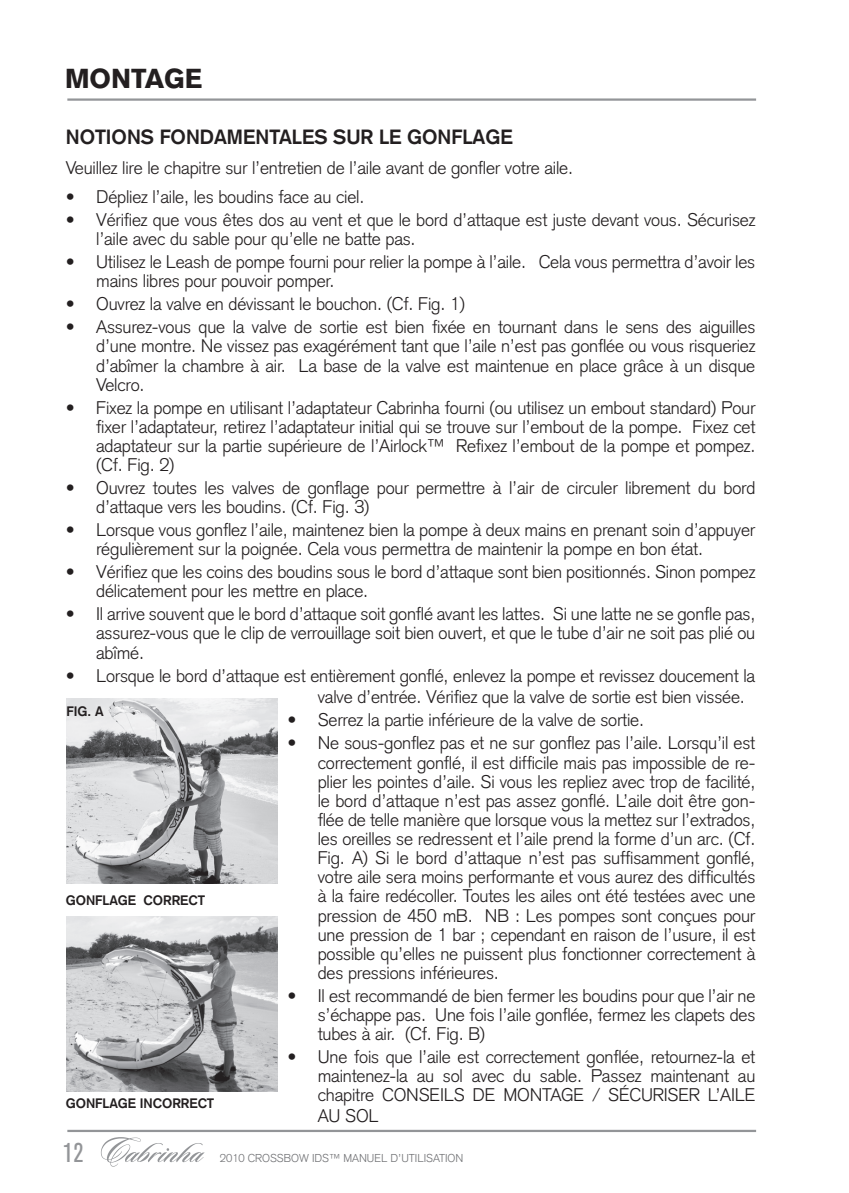
<style>
.page{position:relative;width:849px;height:1193px;background:#fff}
.page>*{position:absolute;margin:0;border:0;box-sizing:border-box;transform-origin:0 0}
.t1{font:900 27px "Akzidenz Grotesk";color:#231f20}
.t2{font:condensed 27px "Akzidenz Grotesk BE";color:#939598}
.t3{font:700 20.25px "Akzidenz Grotesk";color:#231f20}
.t4{font:300 18px/19.1px "Akzidenz Grotesk";letter-spacing:-.01em;color:#231f20;text-align:justify}
.t5{font:700 13.5px "Akzidenz Grotesk";color:#231f20}
.t6{font:300 11.25px "Akzidenz Grotesk";color:#717275}
</style>
<div class="page">
<hr style="left:67px;top:1130px;width:688px;height:2px;background:#939598">
<svg style="left:101px;top:1137px;width:103px;height:29px"></svg>
<hr style="left:67px;top:98px;width:688px;height:3px;background:#939598">
<img style="left:66px;top:698px;width:211px;height:185px">
<img style="left:66px;top:916px;width:211px;height:176px">
<h1 class="t1" style="left:65px;top:62px;width:138px">MONTAGE</h1>
<p class="t3" style="left:66px;top:124px;width:448px">NOTIONS FONDAMENTALES SUR LE GONFLAGE</p>
<p class="t4" style="left:66px;top:158px;width:508px">Veuillez lire le chapitre sur l’entretien de l’aile avant de gonfler votre aile.</p>
<p class="t4" style="left:66px;top:187px;width:300px">• Dépliez l’aile, les boudins face au ciel.</p>
<p class="t4" style="left:96px;top:210px;width:660px;text-indent:-30px">• Vérifiez que vous êtes dos au vent et que le bord d’attaque est juste devant vous. Sécurisez l’aile avec du sable pour qu’elle ne batte pas.</p>
<p class="t4" style="left:96px;top:253px;width:660px;text-indent:-30px">• Utilisez le Leash de pompe fourni pour relier la pompe à l’aile. Cela vous permettra d’avoir les mains libres pour pouvoir pomper.</p>
<p class="t4" style="left:66px;top:295px;width:401px">• O uvrez la valve en dévissant le bouchon. (Cf. Fig. 1)</p>
<p class="t4" style="left:96px;top:318px;width:660px;text-indent:-30px">• Assurez-vous que la valve de sortie est bien fixée en tournant dans le sens des aiguilles d’une montre. Ne vissez pas exagérément tant que l’aile n’est pas gonflée ou vous risqueriez d’abîmer la chambre à air. La base de la valve est maintenue en place grâce à un disque Velcro.</p>
<p class="t4" style="left:96px;top:398px;width:660px;text-indent:-30px">• Fixez la pompe en utilisant l’adaptateur Cabrinha fourni (ou utilisez un embout standard) Pour fixer l’adaptateur, retirez l’adaptateur initial qui se trouve sur l’embout de la pompe. Fixez cet adaptateur sur la partie supérieure de l’Airlock™ Refixez l’embout de la pompe et pompez. (Cf. Fig. 2)</p>
<p class="t4" style="left:96px;top:478px;width:660px;text-indent:-30px">• Ouvrez toutes les valves de gonflage pour permettre à l’air de circuler librement du bord d’attaque vers les boudins. (Cf. Fig. 3)</p>
<p class="t4" style="left:96px;top:520px;width:660px;text-indent:-30px">• Lorsque vous gonflez l’aile, maintenez bien la pompe à deux mains en prenant soin d’appuyer régulièrement sur la poignée. Cela vous permettra de maintenir la pompe en bon état.</p>
<p class="t4" style="left:96px;top:562px;width:660px;text-indent:-30px">• Vérifiez que les coins des boudins sous le bord d’attaque sont bien positionnés. Sinon pompez délicatement pour les mettre en place.</p>
<p class="t4" style="left:96px;top:604px;width:660px;text-indent:-30px">• Il arrive souvent que le bord d’attaque soit gonflé avant les lattes. Si une latte ne se gonfle pas, assurez-vous que le clip de verrouillage soit bien ouvert, et que le tube d’air ne soit pas plié ou abîmé.</p>
<p class="t4" style="left:66px;top:666px;width:690px">• Lorsque le bord d’attaque est entièrement gonflé, enlevez la pompe et revissez doucement la</p>
<p class="t5" style="left:66px;top:703px;width:39px">FiG. A</p>
<p class="t5" style="left:66px;top:892px;width:141px">GONFLAGE CORRECT</p>
<p class="t5" style="left:66px;top:1095px;width:150px">GONFLAGE INCORRECT</p>
<p class="t4" style="left:317px;top:688px;width:428px">valve d’entrée. Vérifiez que la valve de sortie est bien vissée.</p>
<p class="t4" style="left:287px;top:711px;width:358px">• Serrez la partie inférieure de la valve de sortie.</p>
<p class="t4" style="left:317px;top:734px;width:439px;text-indent:-30px">• Ne sous-gonflez pas et ne sur gonflez pas l’aile. Lorsqu’il est correctement gonflé, il est difficile mais pas impossible de re&shy;plier les pointes d’aile. Si vous les repliez avec trop de facilité, le bord d’attaque n’est pas assez gonflé. L’aile doit être gon&shy;flée de telle manière que lorsque vous la mettez sur l’extrados, les oreilles se redressent et l’aile prend la forme d’un arc. (Cf.<br>Fig. A) Si le bord d’attaque n’est pas suffisamment gonflé, votre aile sera moins performante et vous aurez des difficultés à la faire redécoller. Toutes les ailes ont été testées avec une pression de 450 mB. NB : Les pompes sont conçues pour une pression de 1 bar ; cependant en raison de l’usure, il est possible qu’elles ne puissent plus fonctionner correctement à des pressions inférieures.</p>
<p class="t4" style="left:317px;top:986px;width:439px;text-indent:-30px">• Il est recommandé de bien fermer les boudins pour que l’air ne s’échappe pas. Une fois l’aile gonflée, fermez les clapets des tubes à air. (Cf. Fig. B)</p>
<p class="t4" style="left:317px;top:1047px;width:439px;text-indent:-30px">• Une fois que l’aile est correctement gonflée, retournez-la et maintenez-la au sol avec du sable. Passez maintenant au chapitre CONSEILS DE MONTAGE / SÉCURISER</p>
<p class="t4" style="left:707px;top:1085px;width:47px">L’AILE</p>
<p class="t4" style="left:317px;top:1106px;width:62px">AU SOL</p>
<h1 class="t2" style="left:63px;top:1138px;width:20px">12</h1>
<p class="t6" style="left:220px;top:1151px;width:243px">2010 Crossbow IDS™ MANUeL d ’utilisation</p>
</div>
